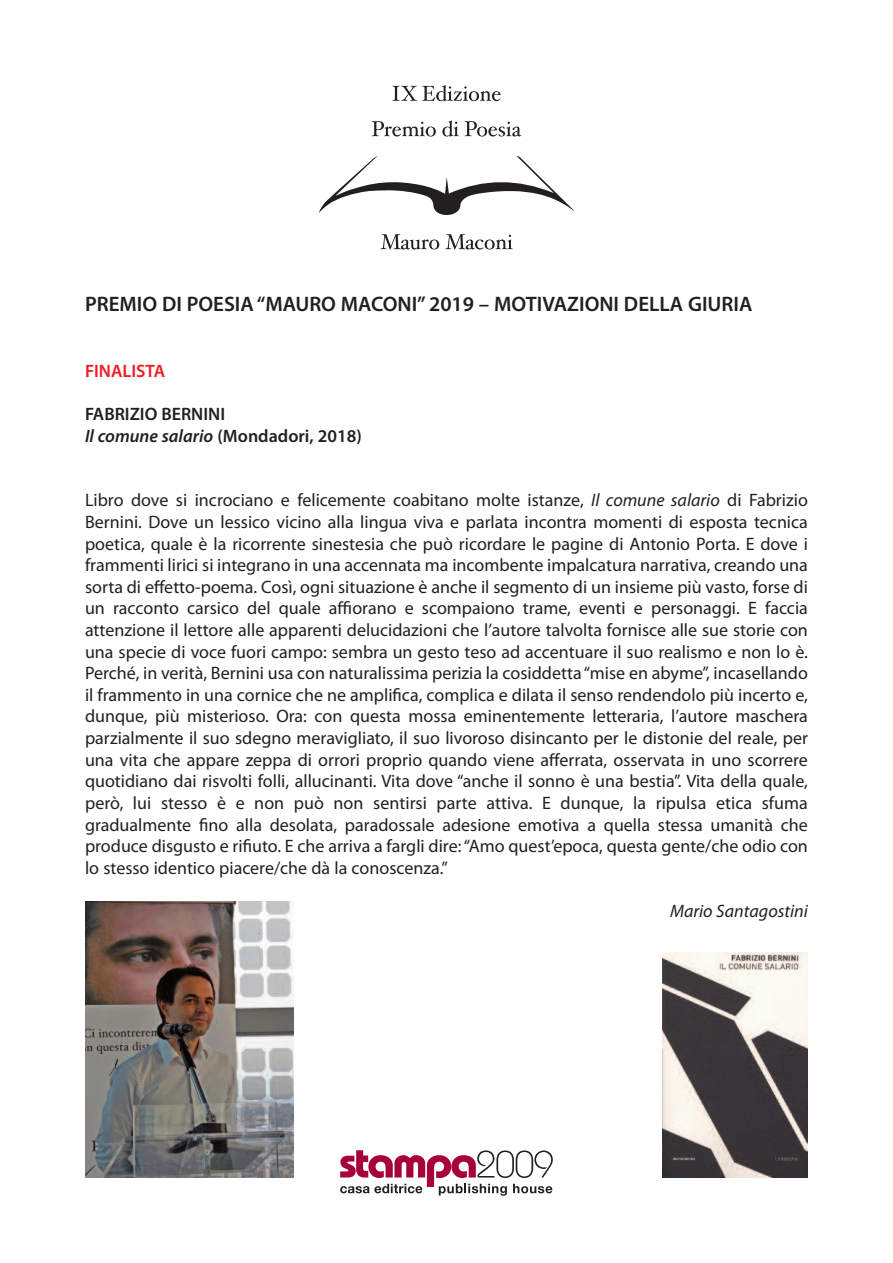
<style>
.page{position:relative;width:893px;height:1263px;background:#fff}
.page>*{position:absolute;margin:0;border:0;box-sizing:border-box;transform-origin:0 0}
.t1{font:600 21px "Myriad Pro";color:#231f20}
.t2{font:18px/21.6px "Myriad Pro";color:#231f20;text-align:justify}
.t3{font:600 18px/21.6px "Myriad Pro";color:#231f20}
.t4{font:italic 18px "Myriad Pro";color:#231f20}
.t5{font:600 18px "Myriad Pro";color:#ee1d23}
.s1{font-style:italic}
</style>
<div class="page">
<img style="left:85px;top:901px;width:208px;height:277px">
<img style="left:663px;top:952px;width:144px;height:226px">
<svg style="left:340px;top:1150px;width:213px;height:46px"></svg>
<svg style="left:319px;top:156px;width:255px;height:59px"></svg>
<svg style="left:372px;top:121px;width:64px;height:16px"></svg>
<svg style="left:442px;top:120px;width:17px;height:17px"></svg>
<svg style="left:465px;top:121px;width:56px;height:16px"></svg>
<svg style="left:392px;top:85px;width:108px;height:16px"></svg>
<svg style="left:380px;top:234px;width:59px;height:16px"></svg>
<svg style="left:445px;top:234px;width:68px;height:16px"></svg>
<p class="t1" style="left:85px;top:296px;width:669px">PREMIO DI POESIA“MAURO MACONI” 2019 – MOTIVAZIONI DELLA GIURIA</p>
<p class="t5" style="left:85px;top:364px;width:82px">FINALISTA</p>
<p class="t3" style="left:85px;top:405px;width:278px">FABRIZIO BERNINI<br><span class="s1">Il comune salario</span> (Mondadori, 2018)</p>
<p class="t2" style="left:85px;top:491px;width:724px">Libro dove si incrociano e felicemente coabitano molte istanze, <span class="s1">Il comune salario</span> di Fabrizio Bernini. Dove un lessico vicino alla lingua viva e parlata incontra momenti di esposta tecnica poetica, quale è la ricorrente sinestesia che può ricordare le pagine di Antonio Porta. E dove i frammenti lirici si integrano in una accennata ma incombente impalcatura narrativa, creando una sorta di effetto-poema. Così, ogni situazione è anche il segmento di un insieme più vasto, forse di un racconto carsico del quale affiorano e scompaiono trame, eventi e personaggi. E faccia attenzione il lettore alle apparenti delucidazioni che l’autore talvolta fornisce alle sue storie con una specie di voce fuori campo: sembra un gesto teso ad accentuare il suo realismo e non lo è.<br>Perché, in verità, Bernini usa con naturalissima perizia la cosiddetta “mise en abyme”, incasellando il frammento in una cornice che ne amplifica, complica e dilata il senso rendendolo più incerto e, dunque, più misterioso. Ora: con questa mossa eminentemente letteraria, l’autore maschera parzialmente il suo sdegno meravigliato, il suo livoroso disincanto per le distonie del reale, per una vita che appare zeppa di orrori proprio quando viene afferrata, osservata in uno scorrere quotidiano dai risvolti folli, allucinanti. Vita dove “anche il sonno è una bestia”. Vita della quale, però, lui stesso è e non può non sentirsi parte attiva. E dunque, la ripulsa etica sfuma gradualmente fino alla desolata, paradossale adesione emotiva a quella stessa umanità che produce disgusto e rifiuto. E che arriva a fargli dire:“Amo quest’epoca, questa gente/che odio con lo stesso identico piacere/che dà la conoscenza.”</p>
<p class="t4" style="left:670px;top:904px;width:139px">Mario Santagostini</p>
</div>
